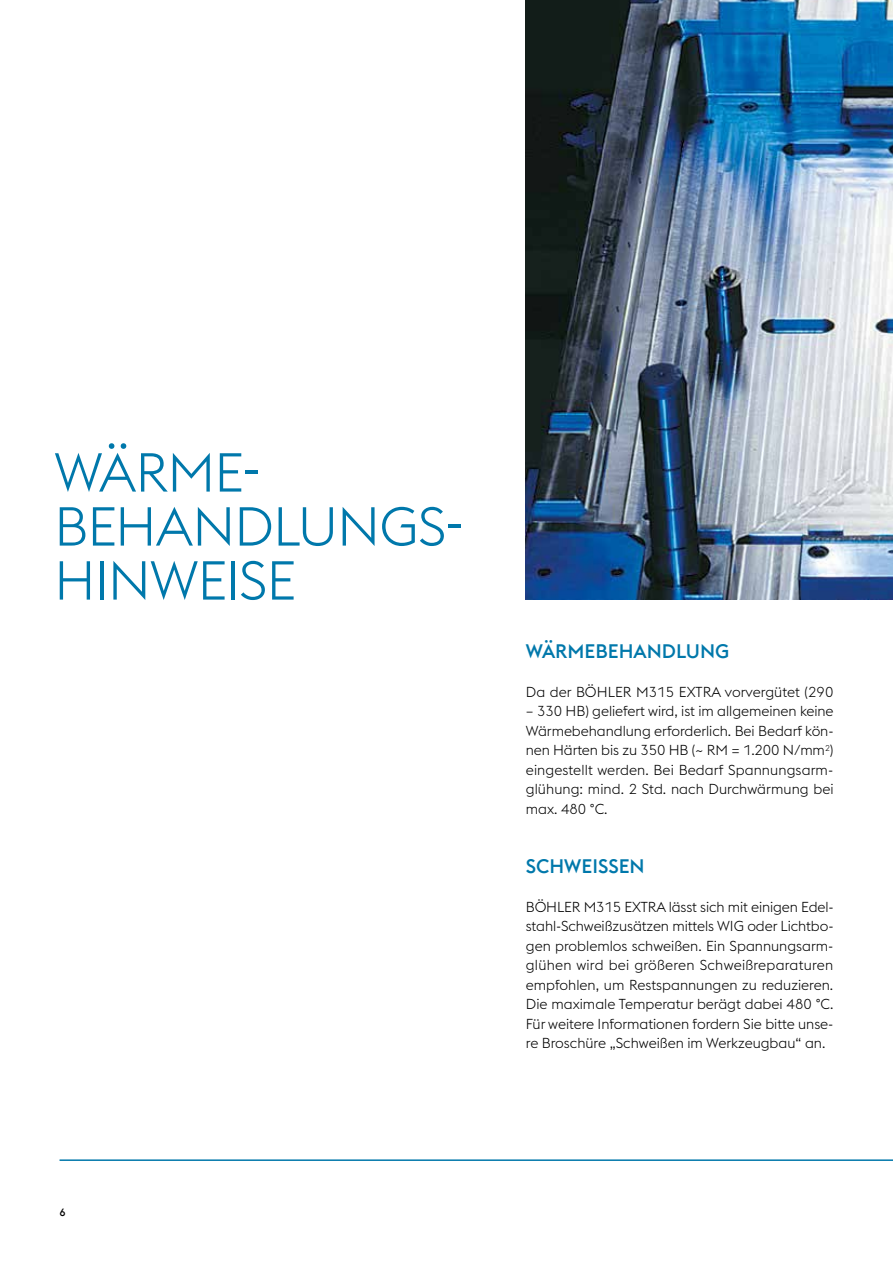
<style>
.page{position:relative;width:893px;height:1263px;background:#fff}
.page>*{position:absolute;margin:0;border:0;box-sizing:border-box;transform-origin:0 0}
.t1{font:300 54px/54px "voestalpine";letter-spacing:-.015em;color:#0078ab}
.t2{font:500 19.5px "voestalpine";color:#0078ab}
.t3{font:300 14.25px/19.5px "voestalpine";letter-spacing:.005em;color:#000;text-align:justify}
.t4{font:500 10.5px "voestalpine";color:#000}
</style>
<div class="page">
<hr style="left:60px;top:1159px;width:833px;height:2px;background:#0078ab">
<img style="left:526px;top:0;width:367px;height:600px">
<h1 class="t1" style="left:54px;top:446px;width:411px">WÄRME-<br>BEHANDLUNGS-<br>HINWEISE</h1>
<p class="t4" style="left:60px;top:1205px;width:8px">6</p>
<h2 class="t2" style="left:526px;top:639px;width:205px">WÄRMEBEHANDLUNG</h2>
<p class="t3" style="left:526px;top:682px;width:309px">Da der BÖHLER M315 EXTRA vorvergütet (290</p>
<p class="t3" style="left:526px;top:702px;width:309px">– 330 HB) geliefert wird, ist im allgemeinen keine Wärmebehandlung erforderlich. Bei Bedarf kön&shy;nen Härten bis zu 350 HB (~ RM = 1.200 N/mm<sup>2</sup>) eingestellt werden. Bei Bedarf Spannungsarm&shy;glühung: mind. 2 Std. nach Durchwärmung bei max. 480 °C.</p>
<h2 class="t2" style="left:526px;top:854px;width:120px">SCHWEISSEN</h2>
<p class="t3" style="left:526px;top:897px;width:309px">BÖHLER M315 EXTRA lässt sich mit einigen Edel&shy;stahl-Schweißzusätzen mittels WIG oder Lichtbo&shy;gen problemlos schweißen. Ein Spannungsarm&shy;glühen wird bei größeren Schweißreparaturen empfohlen, um Restspannungen zu reduzieren.<br>Die maximale Temperatur berägt dabei 480 °C.<br>Für weitere Informationen fordern Sie bitte unse&shy;re Broschüre „Schweißen im Werkzeugbau“ an.</p>
</div>
